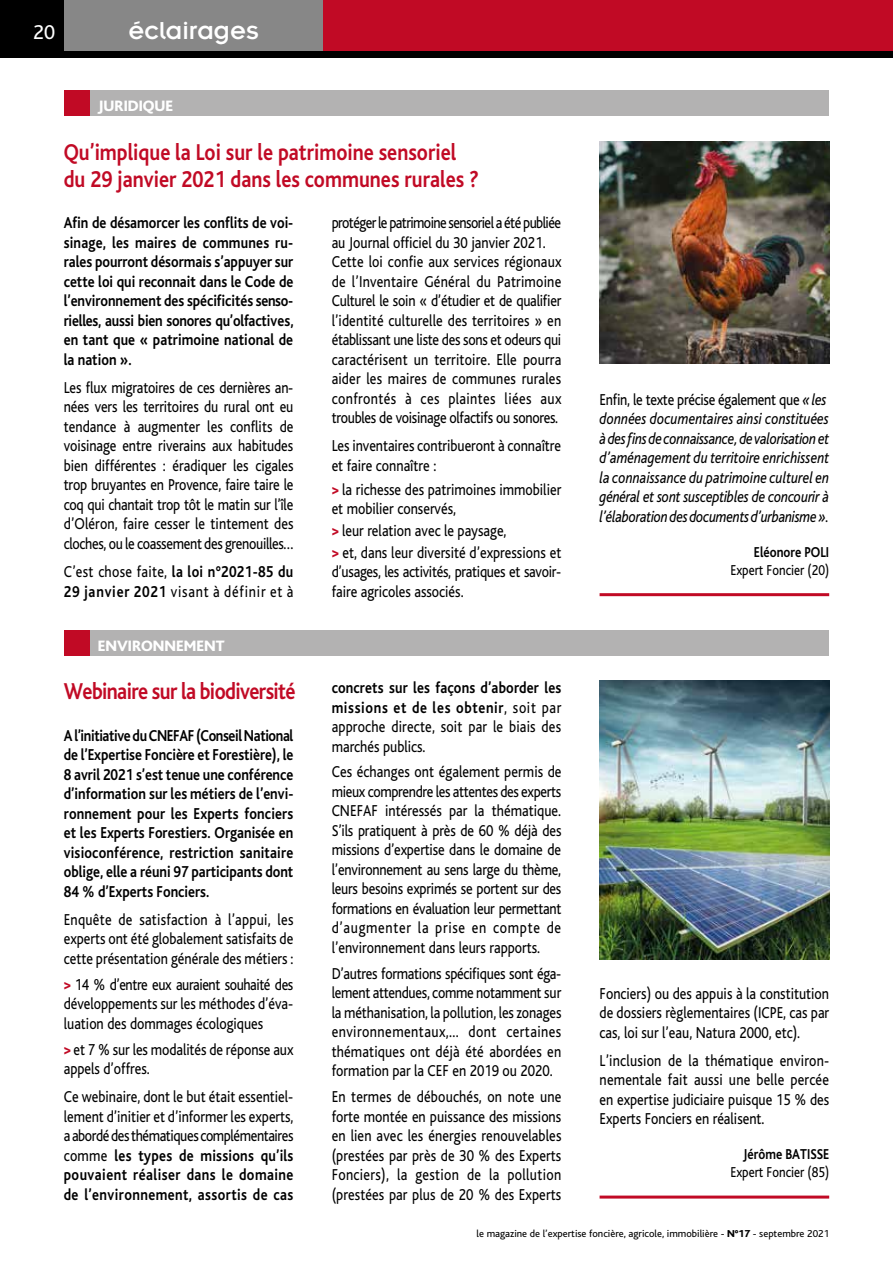
<style>
.page{position:relative;width:893px;height:1263px;background:#fff}
.page>*{position:absolute;margin:0;border:0;box-sizing:border-box;transform-origin:0 0}
.t1{font:27px "Insignia";color:#fff}
.t2{font:700 24px/27px "Bliss";color:#c10a25;scale:.85 1}
.t3{font:700 24px "Bliss";letter-spacing:-.03em;color:#c10a25;scale:.85 1}
.t4{font:21px "Bliss";color:#fff}
.t5{font:16.5px/19.5px "Bliss";color:#000;text-align:justify;scale:.85 1}
.t6{font:700 16.5px/19.5px "Bliss";color:#000;text-align:justify;scale:.85 1}
.t7{font:italic 16.5px/19.5px "Bliss";color:#000;scale:.85 1}
.t8{font:16.5px/19.5px "Bliss";letter-spacing:-.02em;color:#000;scale:.85 1}
.t9{font:16.5px/19.5px "Bliss";letter-spacing:.055em;color:#000;scale:.85 1}
.t10{font:800 15.75px "Bliss";color:#fff}
.t11{font:15px "Bliss";color:#000;scale:.85 1}
.t12{font:700 15px "Bliss";color:#000;scale:.85 1}
.t13{font:10.5px "Bliss";color:#000}
.s1{font-weight:700}
.s2{font-weight:800;color:#c10a25}
.s3{font-style:normal}
.s4{font-weight:800}
</style>
<div class="page">
<div style="left:64px;top:0;width:259px;height:51px;background:#878787"></div>
<div style="left:323px;top:0;width:570px;height:51px;background:#c10a25"></div>
<div style="left:0;top:0;width:64px;height:51px;background:#000"></div>
<div style="left:0;top:51px;width:893px;height:6px;background:#000"></div>
<img style="left:600px;top:141px;width:229px;height:222px">
<img style="left:600px;top:680px;width:229px;height:279px">
<div style="left:89px;top:90px;width:740px;height:26px;background:#b3b2b2"></div>
<div style="left:64px;top:90px;width:25px;height:26px;background:#c10a25"></div>
<hr style="left:600px;top:593px;width:229px;height:3px;background:#c10a25">
<div style="left:89px;top:630px;width:740px;height:26px;background:#b3b2b2"></div>
<div style="left:64px;top:630px;width:25px;height:26px;background:#c10a25"></div>
<hr style="left:600px;top:1195px;width:229px;height:3px;background:#c10a25">
<p class="t4" style="left:33px;top:21px;width:24px">20</p>
<h1 class="t1" style="left:128px;top:16px;width:132px">éclairages</h1>
<p class="t10" style="left:98px;top:97px;width:77px">JURIDIQUE</p>
<h2 class="t2" style="left:64px;top:139px;width:490px">Qu’implique la Loi sur le patrimoine sensoriel du 29 janvier 2021 dans les communes rurales ?</h2>
<p class="t6" style="left:64px;top:214px;width:272px">Afin de désamorcer les conflits de voi&shy;sinage, les maires de communes ru&shy;rales pourront désormais s’appuyer sur cette loi qui reconnait dans le Code de l’environnement des spécificités senso&shy;rielles, aussi bien sonores qu’olfactives, en tant que « patrimoine national de la nation ».</p>
<p class="t5" style="left:64px;top:378px;width:272px">Les flux migratoires de ces dernières an&shy;nées vers les territoires du rural ont eu tendance à augmenter les conflits de voisinage entre riverains aux habitudes bien différentes : éradiquer les cigales trop bruyantes en Provence, faire taire le coq qui chantait trop tôt le matin sur l’île d’Oléron, faire cesser le tintement des cloches, ou le coassement des grenouilles…</p>
<p class="t9" style="left:64px;top:562px;width:272px">C’est chose faite, <span class="s1">la loi n°2021-85 du<br>29 janvier 2021</span> visant à définir et à</p>
<p class="t10" style="left:98px;top:637px;width:128px">ENVIRONNEMENT</p>
<h2 class="t3" style="left:64px;top:678px;width:274px">Webinaire sur la biodiversité</h2>
<p class="t6" style="left:64px;top:726px;width:272px">A l’initiative du CNEFAF (Conseil National de l’Expertise Foncière et Forestière), le 8 avril 2021 s’est tenue une conférence d’information sur les métiers de l’envi&shy;ronnement pour les Experts fonciers et les Experts Forestiers. Organisée en visioconférence, restriction sanitaire oblige, elle a réuni 97 participants dont 84 % d’Experts Fonciers.</p>
<p class="t5" style="left:64px;top:910px;width:272px">Enquête de satisfaction à l’appui, les experts ont été globalement satisfaits de cette présentation générale des métiers :</p>
<p class="t5" style="left:64px;top:975px;width:272px"><span class="s2">&gt;</span> 14 % d’entre eux auraient souhaité des développements sur les méthodes d’éva&shy;luation des dommages écologiques</p>
<p class="t5" style="left:64px;top:1040px;width:272px"><span class="s2">&gt;</span> et 7 % sur les modalités de réponse aux appels d’offres.</p>
<p class="t5" style="left:64px;top:1087px;width:272px">Ce webinaire, dont le but était essentiel&shy;lement d’initier et d’informer les experts, a abordé des thématiques complémentaires comme <span class="s1">les types de missions qu’ils pouvaient réaliser dans le domaine de l’environnement, assortis de cas</span></p>
<p class="t5" style="left:332px;top:214px;width:272px;text-align:left">protéger le patrimoine sensoriel a été publiée au Journal officiel du 30 janvier 2021.<br>Cette loi confie aux services régionaux de l’Inventaire Général du Patrimoine Culturel le soin « d’étudier et de qualifier l’identité culturelle des territoires » en établissant une liste des sons et odeurs qui caractérisent un territoire. Elle pourra aider les maires de communes rurales confrontés à ces plaintes liées aux troubles de voisinage olfactifs ou sonores.</p>
<p class="t5" style="left:332px;top:437px;width:271px">Les inventaires contribueront à connaître et faire connaître :</p>
<p class="t5" style="left:332px;top:480px;width:272px"><span class="s2">&gt;</span> la richesse des patrimoines immobilier et mobilier conservés,</p>
<p class="t5" style="left:332px;top:520px;width:272px;line-height:21.6px"><span class="s2">&gt;</span> leur relation avec le paysage,<br><span class="s2">&gt;</span> et, dans leur diversité d’expressions et</p>
<p class="t8" style="left:332px;top:562px;width:272px">d’usages, les activités, pratiques et savoir&shy;faire agricoles associés.</p>
<p class="t5" style="left:332px;top:678px;width:272px"><span class="s1">concrets sur les façons d’aborder les missions et de les obtenir</span>, soit par approche directe, soit par le biais des marchés publics.</p>
<p class="t5" style="left:332px;top:763px;width:272px">Ces échanges ont également permis de mieux comprendre les attentes des experts CNEFAF intéressés par la thématique.<br>S’ils pratiquent à près de 60 % déjà des missions d’expertise dans le domaine de l’environnement au sens large du thème, leurs besoins exprimés se portent sur des formations en évaluation leur permettant d’augmenter la prise en compte de l’environnement dans leurs rapports.</p>
<p class="t5" style="left:332px;top:964px;width:272px">D’autres formations spécifiques sont éga&shy;lement attendues, comme notamment sur la méthanisation, la pollution, les zonages environnementaux,... dont certaines thématiques ont déjà été abordées en formation par la CEF en 2019 ou 2020.</p>
<p class="t5" style="left:332px;top:1087px;width:272px">En termes de débouchés, on note une forte montée en puissance des missions en lien avec les énergies renouvelables (prestées par près de 30 % des Experts Fonciers), la gestion de la pollution (prestées par plus de 20 % des Experts</p>
<p class="t7" style="left:600px;top:390px;width:272px"><span class="s3">Enfin, le texte précise également que</span> « les données documentaires ainsi constituées à des fins de connaissance, de valorisation et d’aménagement du territoire enrichissent la connaissance du patrimoine culturel en général et sont susceptibles de concourir à l’élaboration des documents d’urbanisme ».</p>
<p class="t12" style="left:754px;top:544px;width:90px">Eléonore POLI</p>
<p class="t11" style="left:730px;top:562px;width:118px">Expert Foncier (20)</p>
<p class="t5" style="left:600px;top:984px;width:272px">Fonciers) ou des appuis à la constitution de dossiers règlementaires (ICPE, cas par cas, loi sur l’eau, Natura 2000, etc).</p>
<p class="t5" style="left:600px;top:1051px;width:272px">L’inclusion de la thématique environ&shy;nementale fait aussi une belle percée en expertise judiciaire puisque 15 % des Experts Fonciers en réalisent.</p>
<p class="t12" style="left:743px;top:1146px;width:103px">Jérôme BATISSE</p>
<p class="t11" style="left:730px;top:1164px;width:118px">Expert Foncier (85)</p>
<p class="t13" style="left:477px;top:1228px;width:354px">le magazine de l’expertise foncière, agricole, immobilière - <span class="s4">N°17</span> - septembre 2021</p>
</div>
